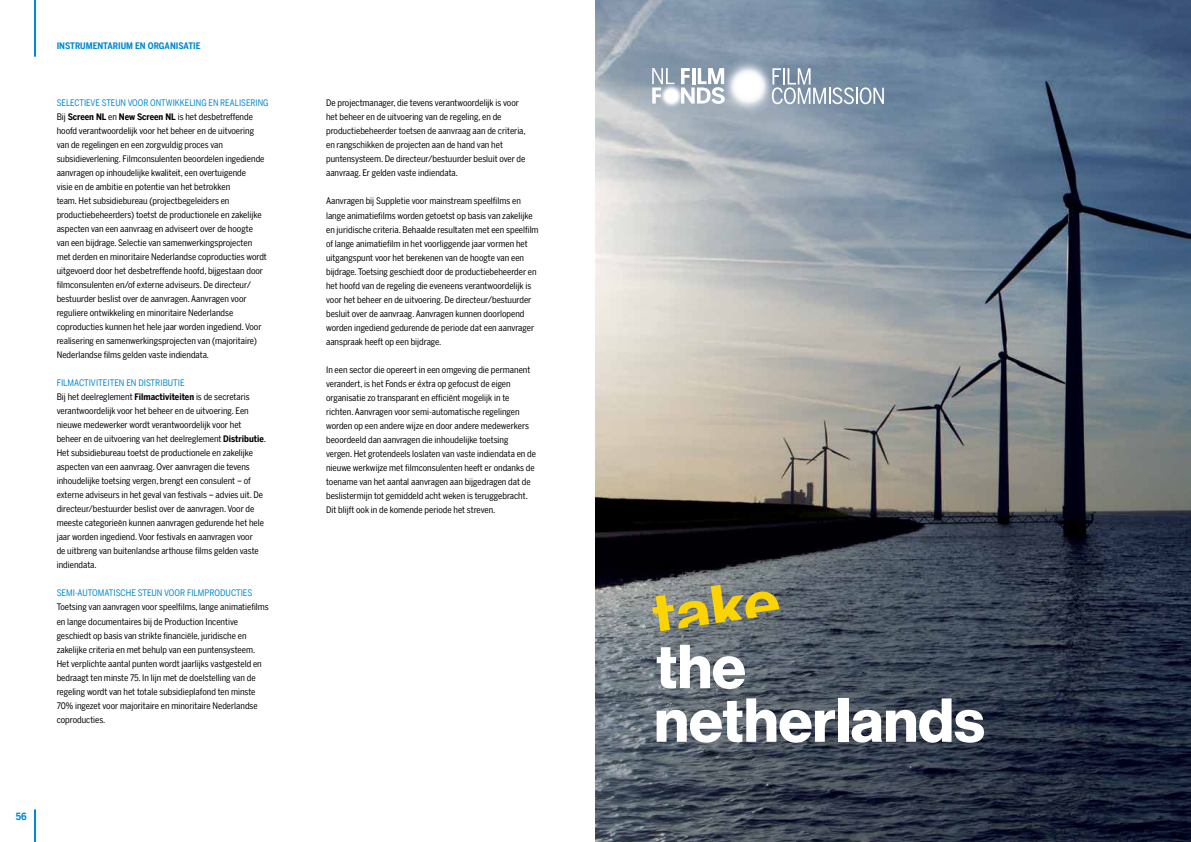
<style>
.page{position:relative;width:1191px;height:842px;background:#fff}
.page>*{position:absolute;margin:0;border:0;box-sizing:border-box;transform-origin:0 0}
.t1{font:700 10px "Benton Sans Cond";color:#0089cf}
.t2{font:9px/14px "Benton Sans Cond";color:#000}
.t3{font:9px "Benton Sans Cond";color:#0089cf}
.t4{font:700 9px "Benton Sans Cond";color:#0089cf}
.s1{color:#0089cf}
.s2{font-weight:700}
</style>
<div class="page">
<img style="left:595px;top:0;width:596px;height:842px">
<svg style="left:652px;top:585px;width:127px;height:46px;background:#a39a55"></svg>
<svg style="left:656px;top:645px;width:89px;height:44px"></svg>
<svg style="left:656px;top:698px;width:179px;height:45px"></svg>
<div style="left:838px;top:698px;width:10px;height:44px;background:#fff"></div>
<svg style="left:851px;top:698px;width:133px;height:45px"></svg>
<svg style="left:681px;top:68px;width:42px;height:36px"></svg>
<svg style="left:652px;top:68px;width:22px;height:36px"></svg>
<svg style="left:657px;top:82px;width:27px;height:27px"></svg>
<svg style="left:718px;top:56px;width:59px;height:60px"></svg>
<svg style="left:772px;top:68px;width:112px;height:36px;background:#92a4b6"></svg>
<hr style="left:34px;top:0;width:2px;height:57px;background:#0089cf">
<hr style="left:34px;top:809px;width:2px;height:33px;background:#0089cf">
<p class="t4" style="left:57px;top:41px;width:145px">INSTRUMENTARIUM EN ORGANISATIE</p>
<p class="t2" style="left:57px;top:96px;width:213px"><span class="s1">SELECTIEVE STEUN VOOR ONTWIKKELING EN REALISERING </span>Bij <span class="s2">Screen NL</span> en <span class="s2">New Screen NL</span> is het desbetreffende hoofd verantwoordelijk voor het beheer en de uitvoering van de regelingen en een zorgvuldig proces van subsidieverlening. Filmconsulenten beoordelen ingediende aanvragen op inhoudelijke kwaliteit, een overtuigende<br>visie en de ambitie en potentie van het betrokken<br>team. Het subsidiebureau (projectbegeleiders en productiebeheerders) toetst de productionele en zakelijke aspecten van een aanvraag en adviseert over de hoogte<br>van een bijdrage. Selectie van samenwerkingsprojecten<br>met derden en minoritaire Nederlandse coproducties wordt uitgevoerd door het desbetreffende hoofd, bijgestaan door filmconsulenten en/of externe adviseurs. De directeur/ bestuurder beslist over de aanvragen. Aanvragen voor reguliere ontwikkeling en minoritaire Nederlandse coproducties kunnen het hele jaar worden ingediend. Voor realisering en samenwerkingsprojecten van (majoritaire)<br>Nederlandse films gelden vaste indiendata.</p>
<p class="t2" style="left:57px;top:376px;width:211px"><span class="s1">FILMACTIVITEITEN EN DISTRIBUTIE<br></span>Bij het deelreglement <span class="s2">Filmactiviteiten</span> is de secretaris verantwoordelijk voor het beheer en de uitvoering. Een nieuwe medewerker wordt verantwoordelijk voor het beheer en de uitvoering van het deelreglement <span class="s2">Distributie</span>.<br>Het subsidiebureau toetst de productionele en zakelijke aspecten van een aanvraag. Over aanvragen die tevens inhoudelijke toetsing vergen, brengt een consulent – of externe adviseurs in het geval van festivals – advies uit. De directeur/bestuurder beslist over de aanvragen. Voor de meeste categorieën kunnen aanvragen gedurende het hele jaar worden ingediend. Voor festivals en aanvragen voor<br>de uitbreng van buitenlandse arthouse films gelden vaste indiendata.</p>
<p class="t3" style="left:57px;top:588px;width:197px">SEMI-AUTOMATISCHE STEUN VOOR FILMPRODUCTIES</p>
<p class="t2" style="left:57px;top:600px;width:213px">Toetsing van aanvragen voor speelfilms, lange animatiefilms en lange documentaires bij de Production Incentive geschiedt op basis van strikte financiële, juridische en zakelijke criteria en met behulp van een puntensysteem.<br>Het verplichte aantal punten wordt jaarlijks vastgesteld en bedraagt ten minste 75. In lijn met de doelstelling van de regeling wordt van het totale subsidieplafond ten minste 70% ingezet voor majoritaire en minoritaire Nederlandse coproducties.</p>
<p class="t1" style="left:16px;top:810px;width:12px">56</p>
<p class="t2" style="left:326px;top:96px;width:201px">De projectmanager, die tevens verantwoordelijk is voor het beheer en de uitvoering van de regeling, en de productiebeheerder toetsen de aanvraag aan de criteria, en rangschikken de projecten aan de hand van het puntensysteem. De directeur/bestuurder besluit over de aanvraag. Er gelden vaste indiendata.</p>
<p class="t2" style="left:326px;top:194px;width:214px">Aanvragen bij Suppletie voor mainstream speelfilms en lange animatiefilms worden getoetst op basis van zakelijke en juridische criteria. Behaalde resultaten met een speelfilm of lange animatiefilm in het voorliggende jaar vormen het uitgangspunt voor het berekenen van de hoogte van een bijdrage. Toetsing geschiedt door de productiebeheerder en het hoofd van de regeling die eveneens verantwoordelijk is voor het beheer en de uitvoering. De directeur/bestuurder besluit over de aanvraag. Aanvragen kunnen doorlopend worden ingediend gedurende de periode dat een aanvrager aanspraak heeft op een bijdrage.</p>
<p class="t2" style="left:326px;top:362px;width:211px">In een sector die opereert in een omgeving die permanent verandert, is het Fonds er éxtra op gefocust de eigen organisatie zo transparant en efficiënt mogelijk in te richten. Aanvragen voor semi-automatische regelingen worden op een andere wijze en door andere medewerkers beoordeeld dan aanvragen die inhoudelijke toetsing vergen. Het grotendeels loslaten van vaste indiendata en de nieuwe werkwijze met filmconsulenten heeft er ondanks de toename van het aantal aanvragen aan bijgedragen dat de beslistermijn tot gemiddeld acht weken is teruggebracht.<br>Dit blijft ook in de komende periode het streven.</p>
</div>
